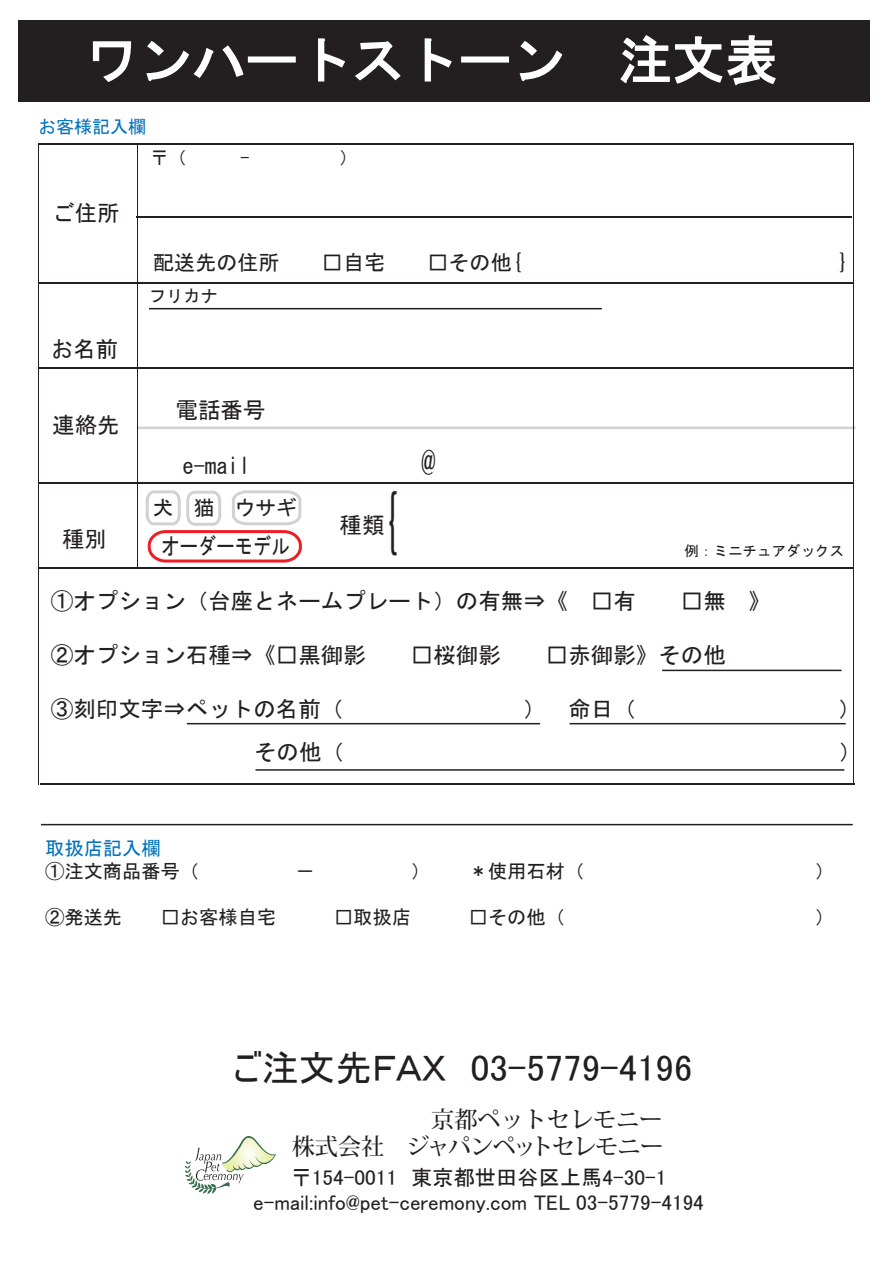
<style>
.page{position:relative;width:893px;height:1263px;background:#fff}
.page>*{position:absolute;margin:0;border:0;box-sizing:border-box;transform-origin:0 0}
.t1{font:67.95px "MS Gothic 90 ms RKSJ H";color:#231f20;scale:.51 1}
.t2{font:53.25px "MS Gothic 90 ms RKSJ H";color:#fff}
.t3{font:36.9px "MS UI Gothic";color:#231f20}
.t4{font:29.55px "MS Gothic 90 ms RKSJ H";color:#231f20}
.t5{font:500 23.1px "Koz Min Pro";letter-spacing:-.035em;color:#231f20}
.t6{font:500 23.1px "Koz Min Pro";color:#231f20}
.t7{font:22.5px "MS Gothic 90 ms RKSJ H";color:#231f20}
.t8{font:22.5px "MS Gothic 90 ms RKSJ H";color:#231f20;scale:.81 1}
.t9{font:21.3px/25.5px "MS UI Gothic";color:#231f20;text-align:center}
.t10{font:21.15px "MS Gothic 90 ms RKSJ H";color:#231f20}
.t11{font:20.55px "MS Gothic 90 ms RKSJ H";color:#231f20}
.t12{font:19.2px "MS Gothic 90 ms RKSJ H";color:#231f20}
.t13{font:19.2px "MS Gothic 90 ms RKSJ H";color:#0072bc}
.t14{font:18px "MS Gothic 90 ms RKSJ H";color:#0072bc}
.t15{font:18px "MS Gothic 90 ms RKSJ H";color:#231f20}
.t16{font:17.25px "MS Gothic 90 ms RKSJ H";color:#231f20}
.t17{font:14.55px "MS Gothic 90 ms RKSJ H";color:#231f20}
</style>
<div class="page">
<div style="left:18px;top:21px;width:851px;height:81px;background:#231f20"></div>
<hr style="left:38px;top:143px;width:99px;height:1px;background:#231f20">
<hr style="left:137px;top:143px;width:716px;height:1px;background:#231f20">
<hr style="left:38px;top:143px;width:1px;height:139px;background:#231f20">
<hr style="left:137px;top:143px;width:1px;height:139px;background:#231f20">
<hr style="left:853px;top:143px;width:1px;height:139px;background:#231f20">
<hr style="left:39px;top:282px;width:98px;height:1px;background:#231f20">
<hr style="left:137px;top:282px;width:716px;height:1px;background:#231f20">
<hr style="left:137px;top:216px;width:715px;height:1px;background:#231f20">
<hr style="left:38px;top:283px;width:1px;height:42px;background:#231f20">
<hr style="left:137px;top:283px;width:1px;height:42px;background:#231f20">
<hr style="left:853px;top:283px;width:1px;height:42px;background:#231f20">
<hr style="left:38px;top:326px;width:1px;height:41px;background:#231f20">
<hr style="left:137px;top:326px;width:1px;height:41px;background:#231f20">
<hr style="left:853px;top:326px;width:1px;height:41px;background:#231f20">
<hr style="left:39px;top:367px;width:98px;height:1px;background:#231f20">
<hr style="left:137px;top:367px;width:716px;height:1px;background:#231f20">
<hr style="left:38px;top:368px;width:1px;height:52px;background:#231f20">
<hr style="left:137px;top:368px;width:1px;height:52px;background:#231f20">
<hr style="left:853px;top:368px;width:1px;height:52px;background:#231f20">
<hr style="left:39px;top:482px;width:98px;height:1px;background:#231f20">
<hr style="left:137px;top:482px;width:716px;height:1px;background:#231f20">
<div style="left:137px;top:427px;width:719px;height:2px;border:2px solid #d1d2d4"></div>
<hr style="left:38px;top:421px;width:1px;height:83px;background:#231f20">
<hr style="left:137px;top:421px;width:1px;height:146px;background:#231f20">
<hr style="left:853px;top:421px;width:1px;height:83px;background:#231f20">
<hr style="left:39px;top:567px;width:98px;height:1px;background:#231f20">
<hr style="left:137px;top:567px;width:716px;height:1px;background:#231f20">
<hr style="left:38px;top:505px;width:1px;height:279px;background:#231f20">
<hr style="left:40px;top:783px;width:815px;height:1px;background:#231f20">
<hr style="left:853px;top:505px;width:1px;height:279px;background:#231f20">
<svg style="left:92px;top:41px;width:40px;height:41px"></svg>
<svg style="left:146px;top:41px;width:98px;height:40px"></svg>
<div style="left:248px;top:56px;width:48px;height:7px;border:2px solid #fff"></div>
<svg style="left:318px;top:38px;width:28px;height:44px"></svg>
<svg style="left:355px;top:41px;width:46px;height:40px"></svg>
<svg style="left:424px;top:38px;width:28px;height:44px"></svg>
<div style="left:461px;top:56px;width:48px;height:7px;border:2px solid #fff"></div>
<svg style="left:519px;top:41px;width:44px;height:40px"></svg>
<svg style="left:620px;top:35px;width:156px;height:50px"></svg>
<svg style="left:145px;top:490px;width:157px;height:73px"></svg>
<hr style="left:662px;top:670px;width:179px;height:1px;background:#231f20">
<hr style="left:187px;top:723px;width:353px;height:1px;background:#231f20">
<hr style="left:256px;top:769px;width:588px;height:2px;background:#231f20">
<hr style="left:570px;top:723px;width:276px;height:1px;background:#231f20">
<hr style="left:149px;top:308px;width:453px;height:1px;background:#231f20">
<hr style="left:41px;top:824px;width:812px;height:1px;background:#231f20">
<svg style="left:185px;top:1136px;width:91px;height:58px"></svg>
<h2 class="t2" style="left:85px;top:33px;width:695px">ワンハートストーン 注文表</h2>
<p class="t14" style="left:38px;top:118px;width:109px">お客様記入欄</p>
<p class="t15" style="left:150px;top:149px;width:37px">〒（</p>
<p class="t15" style="left:240px;top:149px;width:10px">-</p>
<p class="t15" style="left:339px;top:149px;width:19px">）</p>
<p class="t7" style="left:52px;top:201px;width:69px">ご住所</p>
<p class="t10" style="left:153px;top:251px;width:128px">配送先の住所</p>
<p class="t10" style="left:322px;top:251px;width:65px">□自宅</p>
<p class="t10" style="left:427px;top:251px;width:96px">□その他{</p>
<p class="t10" style="left:839px;top:251px;width:12px">}</p>
<p class="t7" style="left:51px;top:337px;width:69px">お名前</p>
<p class="t7" style="left:52px;top:414px;width:69px">連絡先</p>
<p class="t7" style="left:62px;top:528px;width:46px">種別</p>
<p class="t16" style="left:149px;top:288px;width:70px">フリカナ</p>
<p class="t7" style="left:176px;top:399px;width:91px">電話番号</p>
<p class="t7" style="left:183px;top:455px;width:69px">e-mail</p>
<h3 class="t4" style="left:421px;top:448px;width:16px">@</h3>
<p class="t11" style="left:153px;top:497px;width:145px">犬 猫 ウサギ</p>
<p class="t8" style="left:162px;top:535px;width:160px">オーダーモデル</p>
<h1 class="t1" style="left:382px;top:490px;width:35px">{</h1>
<p class="t7" style="left:340px;top:514px;width:46px">種類</p>
<p class="t17" style="left:684px;top:543px;width:161px">例：ミニチュアダックス</p>
<p class="t7" style="left:51px;top:590px;width:587px">①オプション（台座とネームプレート）の有無⇒《 □有</p>
<p class="t7" style="left:681px;top:590px;width:92px">□無 》</p>
<p class="t7" style="left:51px;top:644px;width:316px">②オプション石種⇒《□黒御影</p>
<p class="t7" style="left:411px;top:644px;width:91px">□桜御影</p>
<p class="t7" style="left:546px;top:644px;width:181px">□赤御影》その他</p>
<p class="t7" style="left:51px;top:698px;width:294px">③刻印文字⇒ペットの名前（</p>
<p class="t7" style="left:523px;top:698px;width:114px">） 命日（</p>
<p class="t7" style="left:838px;top:698px;width:24px">）</p>
<p class="t7" style="left:254px;top:741px;width:91px">その他（</p>
<p class="t7" style="left:839px;top:741px;width:24px">）</p>
<p class="t13" style="left:45px;top:839px;width:117px">取扱店記入欄</p>
<p class="t12" style="left:45px;top:862px;width:155px">①注文商品番号（</p>
<p class="t12" style="left:295px;top:862px;width:21px">－</p>
<p class="t12" style="left:411px;top:862px;width:21px">）</p>
<p class="t12" style="left:469px;top:862px;width:117px">＊使用石材（</p>
<p class="t12" style="left:815px;top:862px;width:21px">）</p>
<p class="t12" style="left:45px;top:908px;width:78px">②発送先</p>
<p class="t12" style="left:161px;top:908px;width:117px">□お客様自宅</p>
<p class="t12" style="left:334px;top:908px;width:78px">□取扱店</p>
<p class="t12" style="left:469px;top:908px;width:98px">□その他（</p>
<p class="t12" style="left:815px;top:908px;width:21px">）</p>
<h3 class="t3" style="left:233px;top:1049px;width:461px">ご注文先ＦＡＸ　03-5779-4196</h3>
<p class="t6" style="left:431px;top:1103px;width:233px">京都ペットセレモニー</p>
<p class="t5" style="left:292px;top:1130px;width:373px">株式会社 ジャパンペットセレモニー</p>
<p class="t9" style="left:253px;top:1164px;width:452px">〒154-0011　東京都世田谷区上馬4-30-1 e-mail:info@pet-ceremony.com TEL 03-5779-4194</p>
</div>
